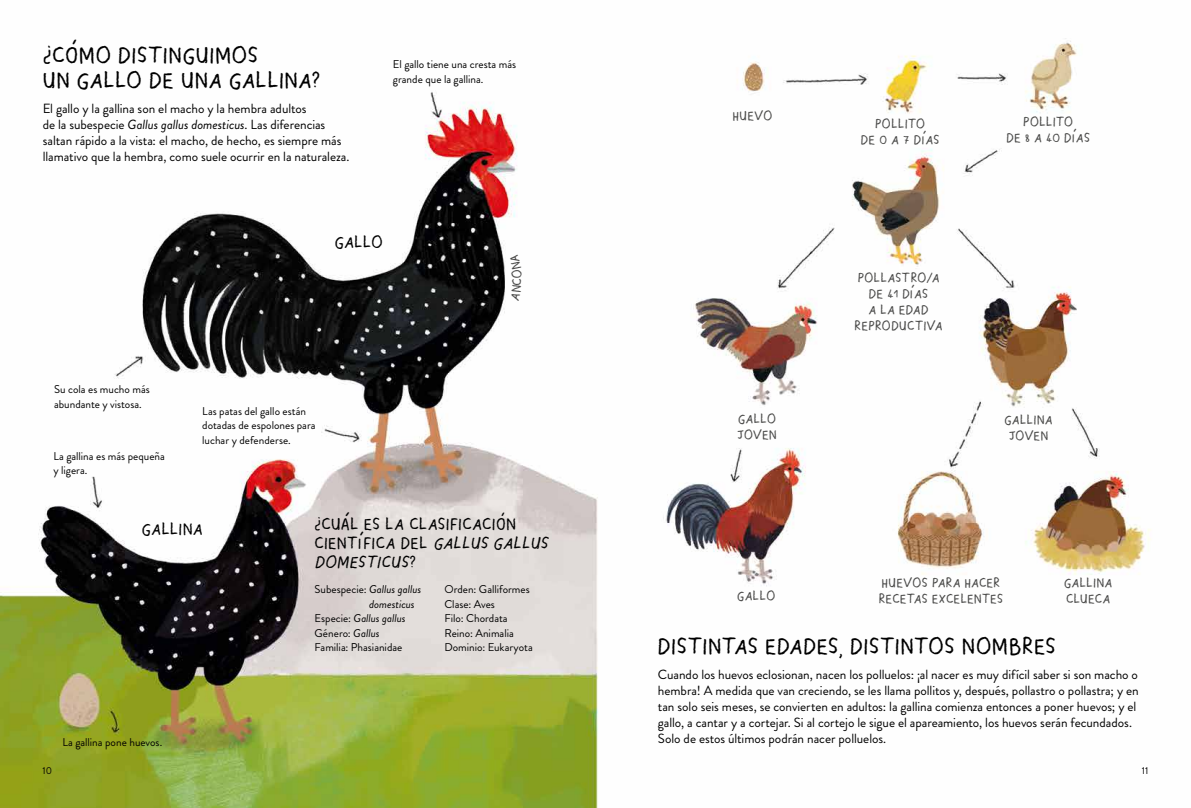
<style>
.page{position:relative;width:1191px;height:808px;background:#fff}
.page>*{position:absolute;margin:0;border:0;box-sizing:border-box;transform-origin:0 0}
.t1{font:38px "Pinto maiuscoletto";letter-spacing:.02em;color:#000;scale:.79 1}
.t2{font:28px "Pinto maiuscoletto";letter-spacing:.015em;color:#000;scale:.79 1}
.t3{font:italic 28px "Pinto maiuscoletto";color:#000;scale:.79 1}
.t4{font:22px/16px "Pinto maiuscoletto";letter-spacing:.015em;color:#4a4a49;scale:.79 1}
.t5{font:13.3px/16px "Brandon Grotesque";letter-spacing:-.005em;color:#000}
.t6{font:11.3px/14.4px "Brandon Grotesque";color:#000}
.t7{font:italic 11.3px "Brandon Grotesque";letter-spacing:-.005em;color:#000}
.t8{font:10px "Brandon Grotesque";color:#000}
.s1{font-style:italic}
.s2{font-style:normal}
</style>
<div class="page">
<img style="left:0;top:38px;width:1151px;height:770px">
<svg style="left:510px;top:254px;width:12px;height:47px"></svg>
<h1 class="t1" style="left:43px;top:39px;width:274px">¿CÓMO DISTINGUIMOS</h1>
<h1 class="t1" style="left:43px;top:64px;width:353px">UN GALLO DE UNA GALLINA?</h1>
<p class="t5" style="left:43px;top:100px;width:308px">El gallo y la gallina son el macho y la hembra adultos<br>de la subespecie <span class="s1">Gallus gallus domesticus</span>. Las diferencias saltan rápido a la vista: el macho, de hecho, es siempre más llamativo que la hembra, como suele ocurrir en la naturaleza.</p>
<p class="t6" style="left:393px;top:57px;width:125px">El gallo tiene una cresta más grande que la gallina.</p>
<h2 class="t2" style="left:335px;top:230px;width:62px">GALLO</h2>
<p class="t6" style="left:54px;top:382px;width:97px">Su cola es mucho más abundante y vistosa.</p>
<p class="t6" style="left:53px;top:449px;width:113px">La gallina es más pequeña y ligera.</p>
<p class="t6" style="left:202px;top:404px;width:115px">Las patas del gallo están dotadas de espolones para luchar y defenderse.</p>
<h2 class="t2" style="left:142px;top:517px;width:79px">GALLINA</h2>
<p class="t6" style="left:62px;top:735px;width:101px">La gallina pone huevos.</p>
<h2 class="t2" style="left:314px;top:512px;width:256px">¿CUÁL ES LA CLASIFICACIÓN</h2>
<h2 class="t2" style="left:314px;top:531px;width:302px">CIENTÍFICA DEL <span class="s1">GALLUS GALLUS</span></h2>
<h2 class="t3" style="left:314px;top:550px;width:130px">DOMESTICUS<span class="s2">?</span></h2>
<p class="t7" style="left:314px;top:582px;width:108px"><span class="s2">Subespecie:</span> Gallus gallus</p>
<p class="t7" style="left:369px;top:596px;width:47px">domesticus</p>
<p class="t7" style="left:314px;top:610px;width:93px"><span class="s2">Especie:</span> Gallus gallus</p>
<p class="t6" style="left:314px;top:626px;width:66px">Género: <span class="s1">Gallus</span></p>
<p class="t6" style="left:314px;top:640px;width:89px">Familia: Phasianidae</p>
<p class="t6" style="left:444px;top:582px;width:90px">Orden: Galliformes<br>Clase: Aves<br>Filo: Chordata<br>Reino: Animalia<br>Dominio: Eukaryota</p>
<h3 class="t4" style="left:732px;top:108px;width:52px">HUEVO</h3>
<h3 class="t4" style="left:737px;top:411px;width:51px">GALLO<br>JOVEN</h3>
<h3 class="t4" style="left:737px;top:588px;width:49px">GALLO</h3>
<h3 class="t4" style="left:860px;top:116px;width:101px;text-align:center">POLLITO<br>DE 0 A 7 DÍAS</h3>
<h3 class="t4" style="left:854px;top:270px;width:113px;text-align:center">POLLASTRO/A<br>DE 41 DÍAS<br>A LA EDAD<br>REPRODUCTIVA</h3>
<h3 class="t4" style="left:1006px;top:114px;width:107px;text-align:center">POLLITO<br>DE 8 A 40 DÍAS</h3>
<h3 class="t4" style="left:1004px;top:412px;width:62px">GALLINA<br>JOVEN</h3>
<h3 class="t4" style="left:878px;top:575px;width:159px">HUEVOS PARA HACER<br>RECETAS EXCELENTES</h3>
<h3 class="t4" style="left:1064px;top:575px;width:62px">GALLINA<br>CLUECA</h3>
<h1 class="t1" style="left:658px;top:630px;width:505px">DISTINTAS EDADES, DISTINTOS NOMBRES</h1>
<p class="t5" style="left:658px;top:666px;width:482px">Cuando los huevos eclosionan, nacen los polluelos: ¡al nacer es muy difícil saber si son macho o hembra! A medida que van creciendo, se les llama pollitos y, después, pollastro o pollastra; y en tan solo seis meses, se convierten en adultos: la gallina comienza entonces a poner huevos; y el gallo, a cantar y a cortejar. Si al cortejo le sigue el apareamiento, los huevos serán fecundados.<br>Solo de estos últimos podrán nacer polluelos.</p>
<p class="t8" style="left:43px;top:764px;width:11px">10</p>
<p class="t8" style="left:1142px;top:764px;width:8px">11</p>
</div>
